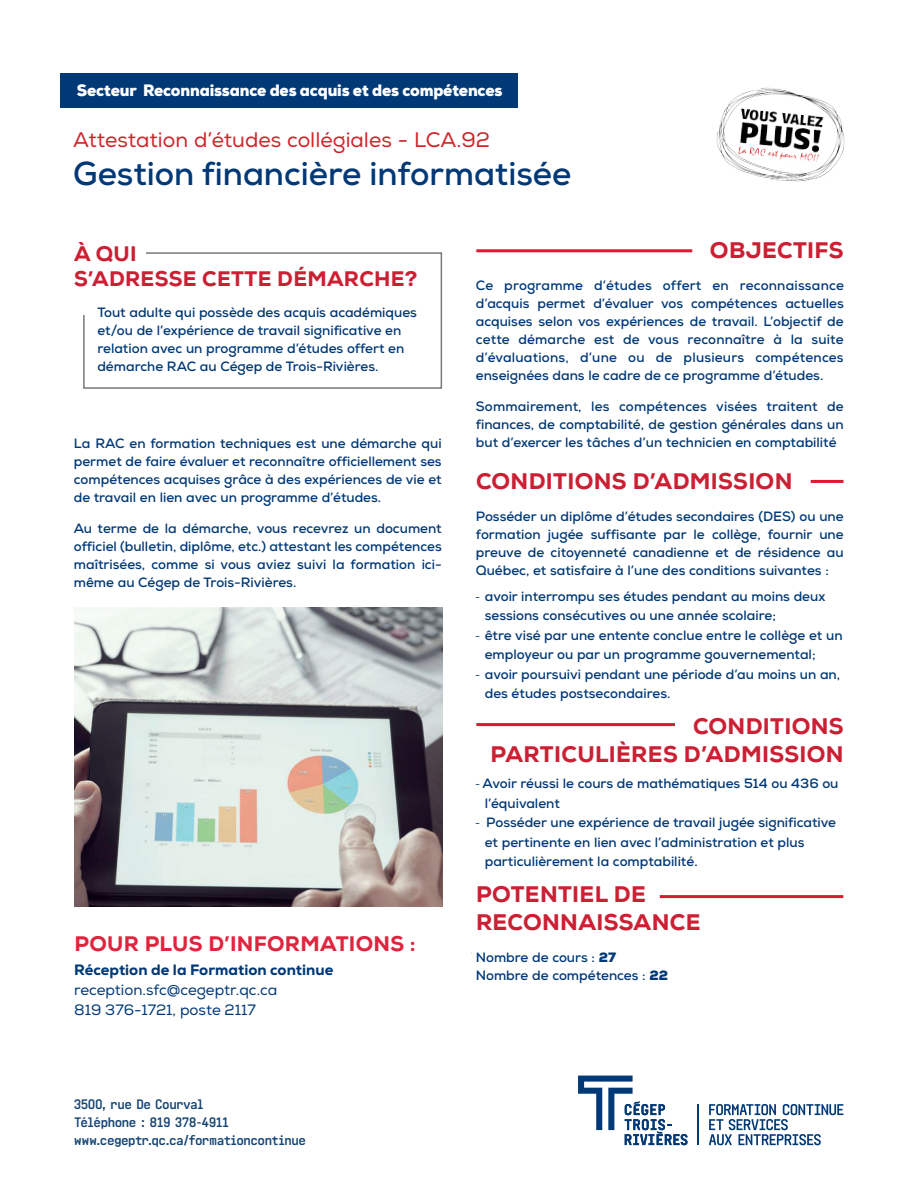
<style>
.page{position:relative;width:918px;height:1188px;background:#fff}
.page>*{position:absolute;margin:0;border:0;box-sizing:border-box;transform-origin:0 0}
.t1{font:700 33px "Nexa";color:#013876}
.t2{font:800 22.5px/28.5px "Nexa";letter-spacing:.015em;color:#cc1f33;text-align:right}
.t3{font:21px "Nexa";color:#d1232a}
.t4{font:800 21px/25.2px "Nexa";letter-spacing:.015em;color:#cc1f33}
.t5{font:800 21px "Nexa";letter-spacing:.015em;color:#e0243e}
.t6{font:900 16.5px "Nexa";letter-spacing:-.01em;color:#fff;scale:.95 1}
.t7{font:700 15px/18px "Cegep TR";letter-spacing:.005em;color:#144475}
.t8{font:15px/20.2px "Nexa";color:#013876}
.t9{font:800 15px "Nexa";color:#013876}
.t10{font:700 13.5px/18px "Nexa";color:#013876}
.s1{font-family:"Univers LT Std";font-weight:300}
.s2{font-weight:900}
</style>
<div class="page">
<hr style="left:698px;top:1104px;width:1px;height:41px;background:#013876">
<svg style="left:578px;top:1076px;width:110px;height:69px"></svg>
<svg style="left:709px;top:1104px;width:134px;height:41px"></svg>
<div style="left:61px;top:74px;width:457px;height:34px;background:#013876"></div>
<div style="left:83px;top:252px;width:359px;height:137px;border:2px solid #76787b"></div>
<div style="left:49px;top:212px;width:97px;height:102px;background:#fff"></div>
<hr style="left:811px;top:480px;width:33px;height:3px;background:#dc1a32">
<hr style="left:476px;top:249px;width:216px;height:3px;background:#dc1a32">
<hr style="left:476px;top:723px;width:199px;height:3px;background:#dc1a32">
<img style="left:716px;top:87px;width:129px;height:95px">
<img style="left:74px;top:608px;width:368px;height:299px">
<hr style="left:660px;top:895px;width:183px;height:3px;background:#dc1a32">
<p class="t6" style="left:77px;top:80px;width:450px">Secteur Reconnaissance des acquis et des compétences</p>
<h3 class="t3" style="left:73px;top:127px;width:418px">Attestation d’études collégiales - LCA.92</h3>
<h1 class="t1" style="left:73px;top:152px;width:500px">Gestion financière informatisée</h1>
<h3 class="t4" style="left:74px;top:241px;width:345px">À QUI<br>S’ADRESSE CETTE DÉMARCHE?</h3>
<p class="t10" style="left:97px;top:304px;width:321px">Tout adulte qui possède des acquis académiques et/ou de l’expérience de travail significative en relation avec un programme d’études offert en démarche RAC au Cégep de Trois-Rivières.</p>
<p class="t10" style="left:74px;top:434px;width:369px;text-align:justify">La RAC en formation techniques est une démarche qui permet de faire évaluer et reconnaître officiellement ses compétences acquises grâce à des expériences de vie et de travail en lien avec un programme d’études.</p>
<p class="t10" style="left:74px;top:520px;width:369px;text-align:justify">Au terme de la démarche, vous recevrez un document officiel (bulletin, diplôme, etc.) attestant les compétences maîtrisées, comme si vous aviez suivi la formation ici&shy;même au Cégep de Trois-Rivières.</p>
<h3 class="t5" style="left:74px;top:930px;width:343px">POUR PLUS D’INFORMATIONS :</h3>
<p class="t9" style="left:74px;top:960px;width:261px">Réception de la Formation continue</p>
<p class="t8" style="left:74px;top:980px;width:205px">reception.sfc@cegeptr.qc.ca<br>819 376-1721, poste 2117</p>
<p class="t7" style="left:74px;top:1094px;width:233px">3500, rue De Courval<br>Téléphone : 819 378-4911 www.cegeptr.qc.ca/formationcontinue</p>
<h2 class="t2" style="left:710px;top:236px;width:135px">OBJECTIFS</h2>
<p class="t10" style="left:476px;top:276px;width:370px;text-align:justify">Ce programme d’études offert en reconnaissance d’acquis permet d’évaluer vos compétences actuelles acquises selon vos expériences de travail. L’objectif de cette démarche est de vous reconnaître à la suite d’évaluations, d’une ou de plusieurs compétences enseignées dans le cadre de ce programme d’études.</p>
<p class="t10" style="left:476px;top:397px;width:369px;text-align:justify">Sommairement, les compétences visées traitent de finances, de comptabilité, de gestion générales dans un but d’exercer les tâches d’un technicien en comptabilité</p>
<h2 class="t2" style="left:476px;top:467px;width:318px">CONDITIONS D’ADMISSION</h2>
<p class="t10" style="left:476px;top:507px;width:369px;text-align:justify">Posséder un diplôme d’études secondaires (DES) ou une formation jugée suffisante par le collège, fournir une preuve de citoyenneté canadienne et de résidence au Québec, et satisfaire à l’une des conditions suivantes :</p>
<p class="t10" style="left:485px;top:586px;width:342px;line-height:19.5px;text-indent:-9px"><span class="s1">-</span> avoir interrompu ses études pendant au moins deux sessions consécutives ou une année scolaire;</p>
<p class="t10" style="left:485px;top:625px;width:359px;line-height:19.5px;text-indent:-9px"><span class="s1">-</span> être visé par une entente conclue entre le collège et un employeur ou par un programme gouvernemental;</p>
<p class="t10" style="left:485px;top:664px;width:357px;line-height:19.5px;text-indent:-9px"><span class="s1">-</span> avoir poursuivi pendant une période d’au moins un an, des études postsecondaires.</p>
<h2 class="t2" style="left:491px;top:712px;width:355px">CONDITIONS<br>PARTICULIÈRES D’ADMISSION</h2>
<p class="t10" style="left:485px;top:774px;width:355px;line-height:19.5px;text-indent:-9px"><span class="s1">-</span> Avoir réussi le cours de mathématiques 514 ou 436 ou l’équivalent</p>
<p class="t10" style="left:485px;top:813px;width:353px;line-height:19.5px;text-indent:-9px"><span class="s1">-</span> Posséder une expérience de travail jugée significative et pertinente en lien avec l’administration et plus particulièrement la comptabilité.</p>
<h2 class="t2" style="left:476px;top:880px;width:226px;text-align:left">POTENTIEL DE<br>RECONNAISSANCE</h2>
<p class="t10" style="left:476px;top:948px;width:194px">Nombre de cours : <span class="s2">27<br></span>Nombre de compétences : <span class="s2">22</span></p>
</div>
